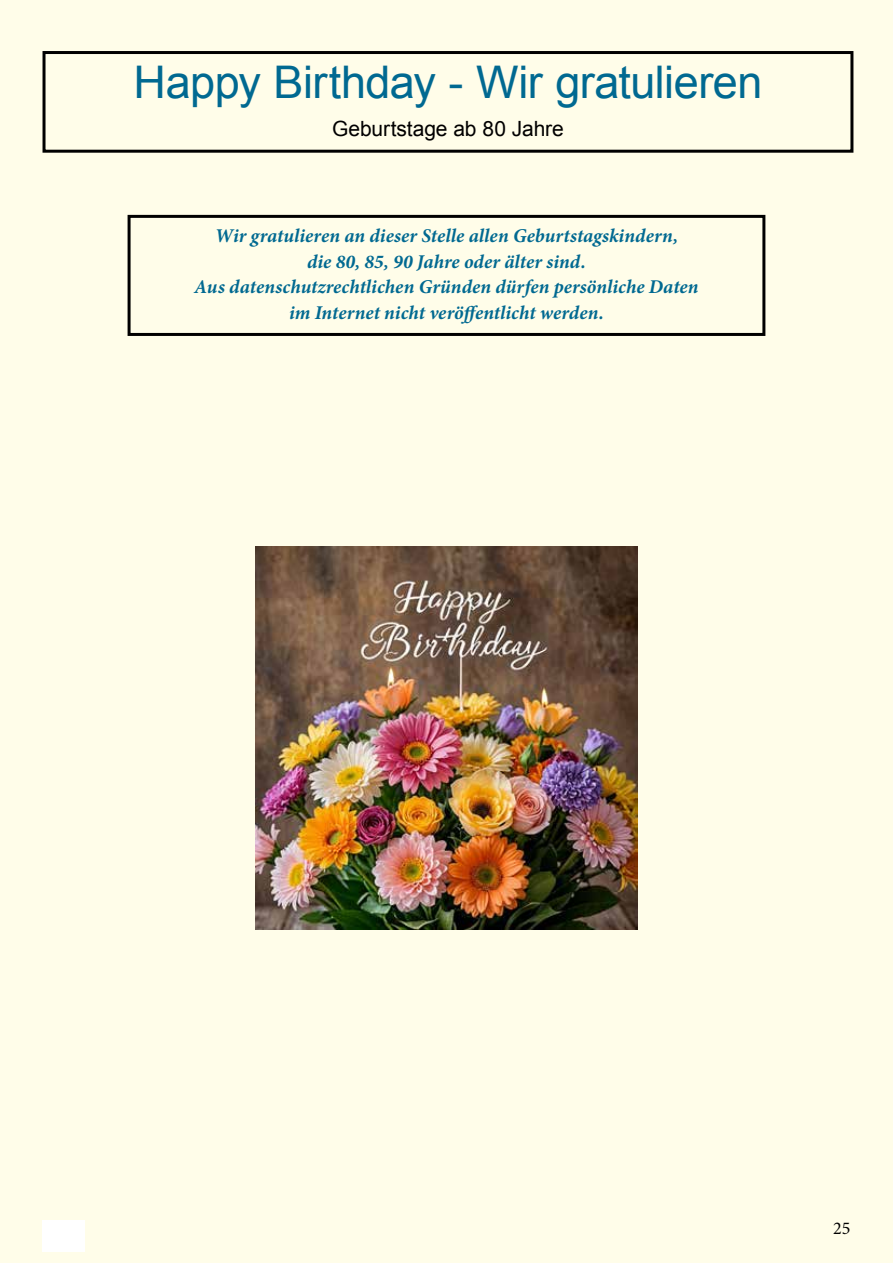
<style>
.page{position:relative;width:893px;height:1263px;background:#fffde9}
.page>*{position:absolute;margin:0;border:0;box-sizing:border-box;transform-origin:0 0}
.t1{font:45px "Arial";letter-spacing:-.01em;color:#006991}
.t2{font:21px "Arial";letter-spacing:-.005em;color:#000}
.t3{font:italic 700 19.5px/25.5px "Minion Pro";color:#006991;text-align:center}
.t4{font:18px "Minion Pro";color:#000}
</style>
<div class="page">
<div style="left:43px;top:1220px;width:42px;height:31px;background:#fff"></div>
<div style="left:128px;top:215px;width:637px;height:121px;border:3px solid #000"></div>
<img style="left:255px;top:546px;width:383px;height:383px">
<h1 class="t1" style="left:133px;top:53px;width:630px">Happy Birthday - Wir gratulieren</h1>
<p class="t2" style="left:332px;top:115px;width:233px">Geburtstage ab 80 Jahre</p>
<p class="t3" style="left:194px;top:223px;width:506px">Wir gratulieren an dieser Stelle allen Geburtstagskindern,<br>die 80, 85, 90 Jahre oder älter sind.<br>Aus datenschutzrechtlichen Gründen dürfen persönliche Daten im Internet nicht veröffentlicht werden.</p>
<p class="t4" style="left:833px;top:1216px;width:19px">25</p>
</div>
